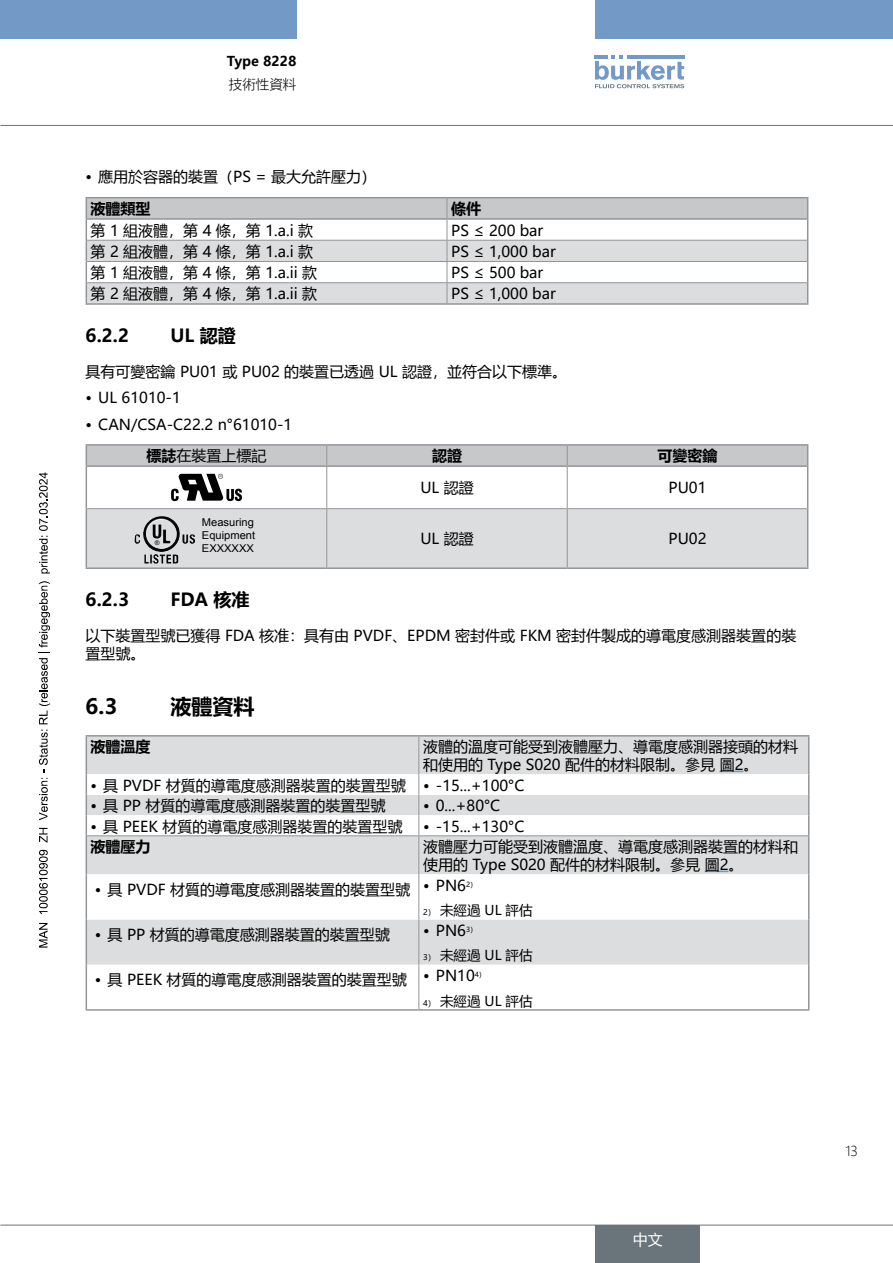
<style>
.page{position:relative;width:893px;height:1263px;background:#fff}
.page>*{position:absolute;margin:0;border:0;box-sizing:border-box;transform-origin:0 0}
.t1{font:700 21px "Microsoft Ya Hei";color:#000}
.t2{font:700 18px "Microsoft Ya Hei";color:#000}
.t3{font:15px/18px "Microsoft Ya Hei";color:#000}
.t4{font:700 15px "Microsoft Ya Hei";color:#000}
.t5{font:15px "Microsoft Ya Hei";color:#fff}
.t6{font:13.5px "Microsoft Ya Hei";color:#000}
.t7{font:700 13.5px "Microsoft Ya Hei";color:#000}
.t8{font:300 13.5px "Microsoft Ya Hei";color:#000}
.t9{font:10.8px/12.9px "Arial";color:#000;text-align:justify}
.t10{font:6.3px "Arial";color:#000}
.s1{font-weight:700}
.s2{font-size:7.8px}
</style>
<div class="page">
<div style="left:0;top:0;width:297px;height:38px;background:#7399c6"></div>
<div style="left:595px;top:0;width:298px;height:38px;background:#7399c6"></div>
<svg style="left:595px;top:55px;width:89px;height:33px"></svg>
<hr style="left:0;top:125px;width:893px;height:1px;background:#6a747b">
<hr style="left:447px;top:303px;width:361px;height:2px;background:#939598">
<hr style="left:86px;top:197px;width:361px;height:1px;background:#939598">
<hr style="left:447px;top:197px;width:361px;height:1px;background:#939598">
<svg style="left:86px;top:198px;width:722px;height:105px"></svg>
<hr style="left:86px;top:303px;width:361px;height:2px;background:#939598">
<hr style="left:86px;top:567px;width:241px;height:2px;background:#939598">
<hr style="left:327px;top:567px;width:240px;height:2px;background:#939598">
<hr style="left:567px;top:567px;width:241px;height:2px;background:#939598">
<hr style="left:86px;top:444px;width:241px;height:2px;background:#939598">
<hr style="left:327px;top:444px;width:240px;height:2px;background:#939598">
<hr style="left:567px;top:444px;width:241px;height:2px;background:#939598">
<svg style="left:86px;top:445px;width:722px;height:123px"></svg>
<img style="left:143px;top:516px;width:37px;height:36px">
<div style="left:87px;top:736px;width:721px;height:138px;background:#dcddde"></div>
<svg style="left:87px;top:874px;width:721px;height:135px"></svg>
<hr style="left:86px;top:735px;width:333px;height:1px;background:#939598">
<hr style="left:86px;top:736px;width:1px;height:38px;background:#939598">
<hr style="left:419px;top:735px;width:390px;height:1px;background:#939598">
<hr style="left:808px;top:736px;width:1px;height:38px;background:#939598">
<hr style="left:86px;top:836px;width:1px;height:38px;background:#939598">
<hr style="left:808px;top:836px;width:1px;height:38px;background:#939598">
<hr style="left:86px;top:874px;width:1px;height:45px;background:#939598">
<hr style="left:808px;top:874px;width:1px;height:45px;background:#939598">
<hr style="left:86px;top:919px;width:1px;height:46px;background:#939598">
<hr style="left:808px;top:919px;width:1px;height:46px;background:#939598">
<hr style="left:86px;top:965px;width:1px;height:44px;background:#939598">
<hr style="left:808px;top:965px;width:1px;height:44px;background:#939598">
<hr style="left:86px;top:1009px;width:333px;height:2px;background:#939598">
<hr style="left:419px;top:1009px;width:390px;height:2px;background:#939598">
<hr style="left:418px;top:736px;width:1px;height:38px;background:#939598">
<hr style="left:418px;top:836px;width:1px;height:38px;background:#939598">
<hr style="left:418px;top:874px;width:1px;height:45px;background:#939598">
<hr style="left:418px;top:919px;width:1px;height:46px;background:#939598">
<hr style="left:418px;top:965px;width:1px;height:44px;background:#939598">
<svg style="left:86px;top:771px;width:723px;height:65px"></svg>
<svg style="left:705px;top:871px;width:23px;height:1px"></svg>
<hr style="left:0;top:1225px;width:893px;height:1px;background:#6a747b">
<div style="left:596px;top:1225px;width:104px;height:38px;background:#6a747b"></div>
<svg style="left:39px;top:923px;width:9px;height:24px"></svg>
<svg style="left:39px;top:850px;width:9px;height:64px"></svg>
<svg style="left:39px;top:828px;width:9px;height:14px"></svg>
<svg style="left:39px;top:581px;width:11px;height:239px"></svg>
<svg style="left:39px;top:472px;width:11px;height:101px"></svg>
<p class="t7" style="left:227px;top:52px;width:71px">Type 8228</p>
<p class="t8" style="left:229px;top:76px;width:69px">技術性資料</p>
<p class="t3" style="left:86px;top:168px;width:292px">• 應用於容器的裝置（PS = 最大允許壓力）</p>
<p class="t4" style="left:91px;top:198px;width:61px">液體類型</p>
<p class="t4" style="left:451px;top:198px;width:31px">條件</p>
<p class="t3" style="left:91px;top:221px;width:224px">第 1 組液體，第 4 條，第 1.a.i 款</p>
<p class="t3" style="left:451px;top:221px;width:94px">PS ≤ 200 bar</p>
<p class="t3" style="left:91px;top:242px;width:224px">第 2 組液體，第 4 條，第 1.a.i 款</p>
<p class="t3" style="left:451px;top:242px;width:106px">PS ≤ 1,000 bar</p>
<p class="t3" style="left:91px;top:263px;width:228px">第 1 組液體，第 4 條，第 1.a.ii 款</p>
<p class="t3" style="left:451px;top:263px;width:94px">PS ≤ 500 bar</p>
<p class="t3" style="left:91px;top:284px;width:228px">第 2 組液體，第 4 條，第 1.a.ii 款</p>
<p class="t3" style="left:451px;top:284px;width:106px">PS ≤ 1,000 bar</p>
<p class="t2" style="left:86px;top:323px;width:45px">6.2.2</p>
<p class="t2" style="left:171px;top:323px;width:67px">UL 認證</p>
<p class="t3" style="left:86px;top:362px;width:483px">具有可變密鑰 PU01 或 PU02 的裝置已透過 UL 認證，並符合以下標準。</p>
<p class="t3" style="left:86px;top:388px;width:97px">• UL 61010-1</p>
<p class="t3" style="left:147px;top:408px;width:147px;line-height:31.5px;text-indent:-61px">• CAN/CSA-C22.2 n°61010-1<span class="s1">標誌</span>在裝置上標記</p>
<p class="t4" style="left:432px;top:445px;width:31px">認證</p>
<p class="t4" style="left:657px;top:445px;width:61px">可變密鑰</p>
<p class="t3" style="left:420px;top:479px;width:55px">UL 認證</p>
<p class="t3" style="left:668px;top:479px;width:39px">PU01</p>
<p class="t9" style="left:202px;top:516px;width:55px">Measuring Equipment EXXXXXX</p>
<p class="t10" style="left:155px;top:539px;width:6px">®</p>
<p class="t3" style="left:420px;top:530px;width:55px">UL 認證</p>
<p class="t3" style="left:668px;top:530px;width:39px">PU02</p>
<p class="t2" style="left:86px;top:587px;width:45px">6.2.3</p>
<p class="t2" style="left:171px;top:587px;width:80px">FDA 核准</p>
<p class="t3" style="left:86px;top:626px;width:712px">以下裝置型號已獲得 FDA 核准：具有由 PVDF、EPDM 密封件或 FKM 密封件製成的導電度感測器裝置的裝置型號。</p>
<h1 class="t1" style="left:86px;top:692px;width:33px">6.3</h1>
<h1 class="t1" style="left:171px;top:692px;width:85px">液體資料</h1>
<p class="t4" style="left:91px;top:736px;width:61px">液體溫度</p>
<p class="t3" style="left:423px;top:737px;width:377px">液體的溫度可能受到液體壓力、導電度感測器接頭的材料和使用的 Type S020 配件的材料限制。參見圖2。</p>
<p class="t3" style="left:91px;top:776px;width:435px">• 具 PVDF 材質的導電度感測器裝置的裝置型號 • -15...+100°C</p>
<p class="t3" style="left:91px;top:796px;width:296px">• 具 PP 材質的導電度感測器裝置的裝置型號</p>
<p class="t3" style="left:423px;top:796px;width:79px">• 0...+80°C</p>
<p class="t3" style="left:91px;top:817px;width:313px">• 具 PEEK 材質的導電度感測器裝置的裝置型號</p>
<p class="t3" style="left:423px;top:817px;width:103px">• -15...+130°C</p>
<p class="t4" style="left:91px;top:836px;width:61px">液體壓力</p>
<p class="t3" style="left:423px;top:837px;width:377px">液體壓力可能受到液體溫度、導電度感測器裝置的材料和使用的 Type S020 配件的材料限制。參見圖2。</p>
<p class="t3" style="left:95px;top:880px;width:384px">• 具 PVDF 材質的導電度感測器裝置的裝置型號 • PN6<sup>2）</sup></p>
<p class="t6" style="left:423px;top:901px;width:111px"><span class="s2">2）</span> 未經過 UL 評估</p>
<p class="t3" style="left:95px;top:925px;width:296px">• 具 PP 材質的導電度感測器裝置的裝置型號</p>
<p class="t3" style="left:423px;top:921px;width:56px">• PN6<sup>3）</sup></p>
<p class="t6" style="left:423px;top:946px;width:111px"><span class="s2">3）</span> 未經過 UL 評估</p>
<p class="t3" style="left:95px;top:970px;width:393px">• 具 PEEK 材質的導電度感測器裝置的裝置型號 • PN10<sup>4）</sup></p>
<p class="t6" style="left:423px;top:992px;width:111px"><span class="s2">4）</span> 未經過 UL 評估</p>
<p class="t5" style="left:633px;top:1230px;width:31px">中文</p>
<p class="t8" style="left:845px;top:1142px;width:14px">13</p>
</div>
